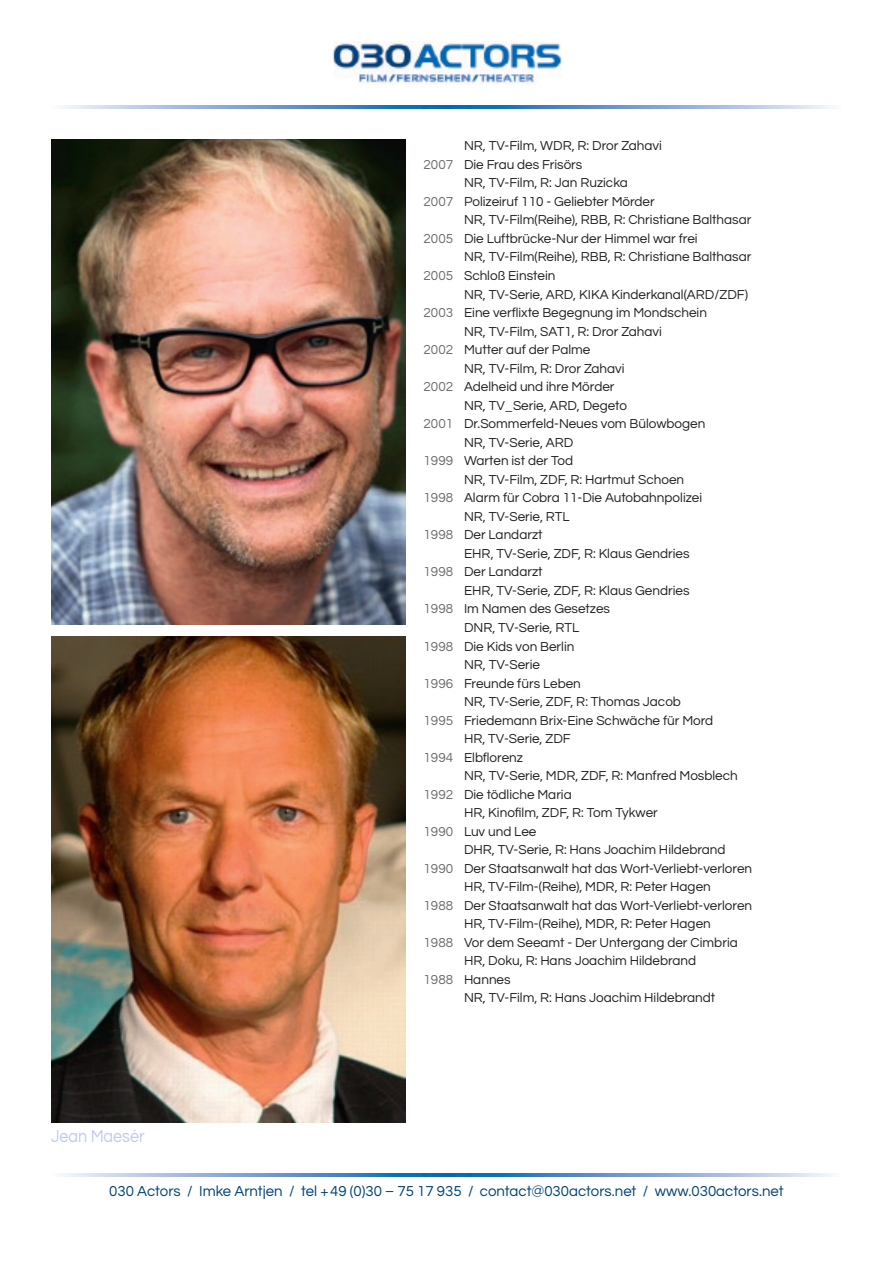
<style>
.page{position:relative;width:893px;height:1263px;background:#fff}
.page>*{position:absolute;margin:0;border:0;box-sizing:border-box;transform-origin:0 0}
.t1{font:18px "Questrial";color:#bfcce8;scale:.9 1}
.t2{font:15px "Questrial";color:#004277}
.t3{font:13.5px "Questrial";color:#231f20}
.s1{color:#6c6d70}
</style>
<div class="page">
<svg style="left:62px;top:105px;width:770px;height:3px;background:#77a2d3"></svg>
<svg style="left:62px;top:1174px;width:770px;height:3px;background:#77a2d3"></svg>
<img style="left:333px;top:41px;width:229px;height:43px">
<img style="left:51px;top:637px;width:355px;height:485px">
<img style="left:51px;top:139px;width:355px;height:486px">
<h1 class="t1" style="left:51px;top:1127px;width:106px">Jean Maesér</h1>
<p class="t3" style="left:464px;top:139px;width:199px">NR, TV-Film, WDR, R: Dror Zahavi</p>
<p class="t3" style="left:423px;top:158px;width:160px"><span class="s1">2007</span> Die Frau des Frisörs</p>
<p class="t3" style="left:464px;top:176px;width:165px">NR, TV-Film, R: Jan Ruzicka</p>
<p class="t3" style="left:423px;top:195px;width:233px"><span class="s1">2007</span> Polizeiruf 110 - Geliebter Mörder</p>
<p class="t3" style="left:464px;top:213px;width:289px">NR, TV-Film(Reihe), RBB, R: Christiane Balthasar</p>
<p class="t3" style="left:423px;top:232px;width:276px"><span class="s1">2005</span> Die Luftbrücke-Nur der Himmel war frei</p>
<p class="t3" style="left:464px;top:250px;width:289px">NR, TV-Film(Reihe), RBB, R: Christiane Balthasar</p>
<p class="t3" style="left:423px;top:269px;width:133px"><span class="s1">2005</span> Schloß Einstein</p>
<p class="t3" style="left:464px;top:287px;width:285px">NR, TV-Serie, ARD, KIKA Kinderkanal(ARD/ZDF)</p>
<p class="t3" style="left:423px;top:306px;width:285px"><span class="s1">2003</span> Eine verflixte Begegnung im Mondschein</p>
<p class="t3" style="left:464px;top:324px;width:199px">NR, TV-Film, SAT1, R: Dror Zahavi</p>
<p class="t3" style="left:423px;top:343px;width:168px"><span class="s1">2002</span> Mutter auf der Palme</p>
<p class="t3" style="left:464px;top:362px;width:162px">NR, TV-Film, R: Dror Zahavi</p>
<p class="t3" style="left:423px;top:380px;width:193px"><span class="s1">2002</span> Adelheid und ihre Mörder</p>
<p class="t3" style="left:464px;top:399px;width:165px">NR, TV_Serie, ARD, Degeto</p>
<p class="t3" style="left:423px;top:417px;width:283px"><span class="s1">2001</span> Dr.Sommerfeld-Neues vom Bülowbogen</p>
<p class="t3" style="left:464px;top:436px;width:111px">NR, TV-Serie, ARD</p>
<p class="t3" style="left:423px;top:454px;width:151px"><span class="s1">1999</span> Warten ist der Tod</p>
<p class="t3" style="left:464px;top:473px;width:222px">NR, TV-Film, ZDF, R: Hartmut Schoen</p>
<p class="t3" style="left:423px;top:491px;width:280px"><span class="s1">1998</span> Alarm für Cobra 11-Die Autobahnpolizei</p>
<p class="t3" style="left:464px;top:510px;width:107px">NR, TV-Serie, RTL</p>
<p class="t3" style="left:423px;top:528px;width:121px"><span class="s1">1998</span> Der Landarzt</p>
<p class="t3" style="left:464px;top:547px;width:227px">EHR, TV-Serie, ZDF, R: Klaus Gendries</p>
<p class="t3" style="left:423px;top:565px;width:121px"><span class="s1">1998</span> Der Landarzt</p>
<p class="t3" style="left:464px;top:584px;width:227px">EHR, TV-Serie, ZDF, R: Klaus Gendries</p>
<p class="t3" style="left:423px;top:602px;width:188px"><span class="s1">1998</span> Im Namen des Gesetzes</p>
<p class="t3" style="left:464px;top:621px;width:117px">DNR, TV-Serie, RTL</p>
<p class="t3" style="left:423px;top:639px;width:152px"><span class="s1">1998</span> Die Kids von Berlin</p>
<p class="t3" style="left:464px;top:658px;width:78px">NR, TV-Serie</p>
<p class="t3" style="left:423px;top:676px;width:159px"><span class="s1">1996</span> Freunde fürs Leben</p>
<p class="t3" style="left:464px;top:695px;width:218px">NR, TV-Serie, ZDF, R: Thomas Jacob</p>
<p class="t3" style="left:423px;top:713px;width:291px"><span class="s1">1995</span> Friedemann Brix-Eine Schwäche für Mord</p>
<p class="t3" style="left:464px;top:732px;width:108px">HR, TV-Serie, ZDF</p>
<p class="t3" style="left:423px;top:750px;width:101px"><span class="s1">1994</span> Elbflorenz</p>
<p class="t3" style="left:464px;top:769px;width:275px">NR, TV-Serie, MDR, ZDF, R: Manfred Mosblech</p>
<p class="t3" style="left:423px;top:788px;width:150px"><span class="s1">1992</span> Die tödliche Maria</p>
<p class="t3" style="left:464px;top:806px;width:195px">HR, Kinofilm, ZDF, R: Tom Tykwer</p>
<p class="t3" style="left:423px;top:825px;width:114px"><span class="s1">1990</span> Luv und Lee</p>
<p class="t3" style="left:464px;top:843px;width:263px">DHR, TV-Serie, R: Hans Joachim Hildebrand</p>
<p class="t3" style="left:423px;top:862px;width:330px"><span class="s1">1990</span> Der Staatsanwalt hat das Wort-Verliebt-verloren</p>
<p class="t3" style="left:464px;top:880px;width:248px">HR, TV-Film-(Reihe), MDR, R: Peter Hagen</p>
<p class="t3" style="left:423px;top:899px;width:330px"><span class="s1">1988</span> Der Staatsanwalt hat das Wort-Verliebt-verloren</p>
<p class="t3" style="left:464px;top:917px;width:248px">HR, TV-Film-(Reihe), MDR, R: Peter Hagen</p>
<p class="t3" style="left:423px;top:936px;width:316px"><span class="s1">1988</span> Vor dem Seeamt - Der Untergang der Cimbria</p>
<p class="t3" style="left:464px;top:954px;width:234px">HR, Doku, R: Hans Joachim Hildebrand</p>
<p class="t3" style="left:423px;top:973px;width:89px"><span class="s1">1988</span> Hannes</p>
<p class="t3" style="left:464px;top:991px;width:253px">NR, TV-Film, R: Hans Joachim Hildebrandt</p>
<p class="t2" style="left:109px;top:1184px;width:676px">030 Actors / Imke Arntjen / tel +49 (0)30 – 75 17 935 / contact@030actors.net / www.030actors.net</p>
</div>
